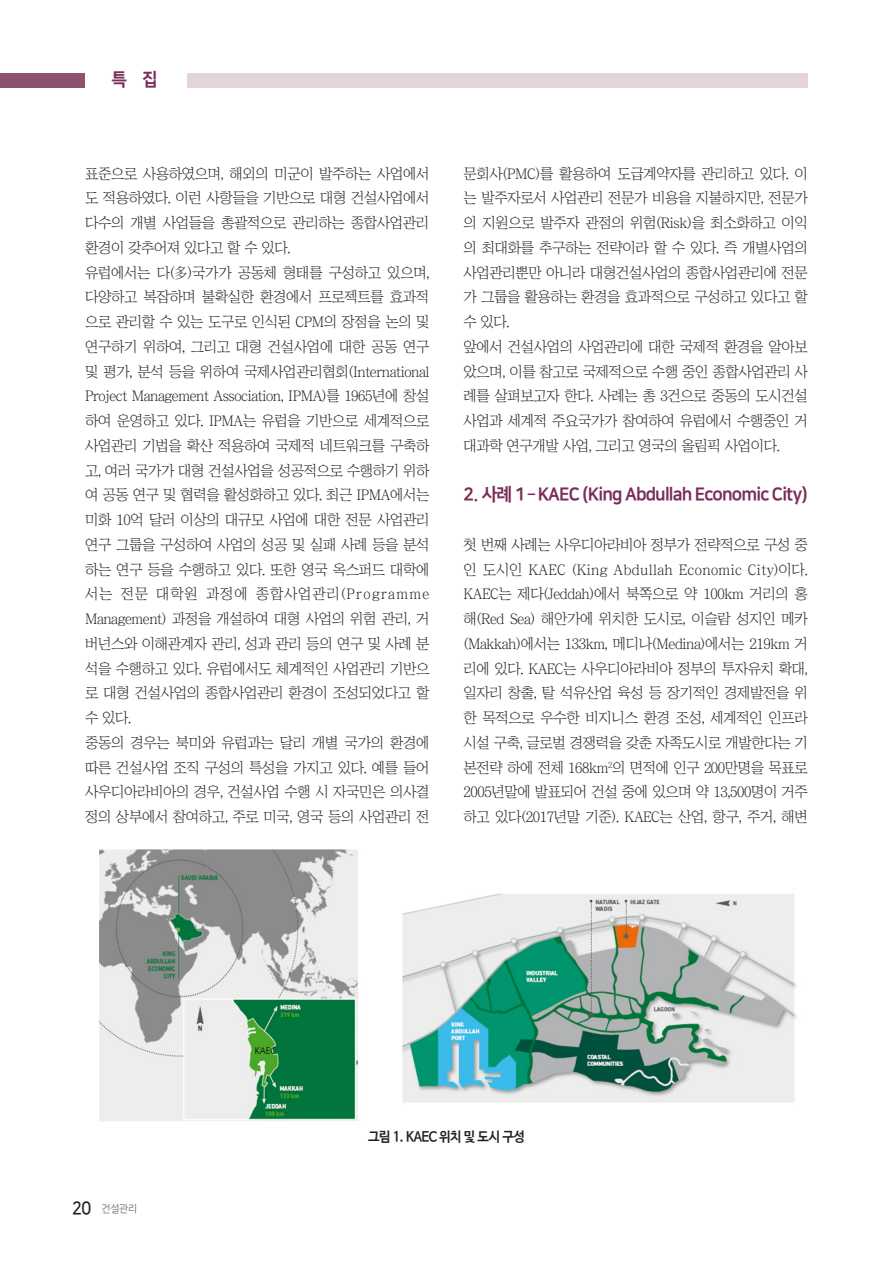
<style>
.page{position:relative;width:893px;height:1263px;background:#fff}
.page>*{position:absolute;margin:0;border:0;box-sizing:border-box;transform-origin:0 0}
._1{font:18px "Nanum Square EB";letter-spacing:-.05em;color:#792e58;scale:.95 1}
.본문-신{font:14.7px/24.8px "Chosunilbo NM";letter-spacing:-.025em;color:#231f20;text-align:justify}
.그림제목{font:700 13.5px "Nanum Barun Gothic";letter-spacing:-.025em;color:#231f20;scale:.95 1}
.정규{font:10.5px "Nanum Square R";color:#6c6d70;scale:.95 1}
.s1{font-family:"Nanum Square B";font-size:18px;color:#231f20}
</style>
<div class="page">
<div style="left:187px;top:73px;width:621px;height:15px;background:#e2d4d8"></div>
<div style="left:0;top:73px;width:85px;height:15px;background:#8d526d"></div>
<img style="left:99px;top:849px;width:698px;height:272px">
<p class="_1" style="left:112px;top:69px;width:50px">특 집</p>
<p class="본문-신" style="left:85px;top:161px;width:346px">표준으로 사용하였으며, 해외의 미군이 발주하는 사업에서 도 적용하였다. 이런 사항들을 기반으로 대형 건설사업에서 다수의 개별 사업들을 총괄적으로 관리하는 종합사업관리 환경이 갖추어져 있다고 할 수 있다.</p>
<p class="본문-신" style="left:85px;top:260px;width:346px">유럽에서는 다(多)국가가 공동체 형태를 구성하고 있으며, 다양하고 복잡하며 불확실한 환경에서 프로젝트를 효과적 으로 관리할 수 있는 도구로 인식된 CPM의 장점을 논의 및 연구하기 위하여, 그리고 대형 건설사업에 대한 공동 연구 및 평가, 분석 등을 위하여 국제사업관리협회(International Project Management Association, IPMA)를 1965년에 창설 하여 운영하고 있다. IPMA는 유럽을 기반으로 세계적으로 사업관리 기법을 확산 적용하여 국제적 네트워크를 구축하 고, 여러 국가가 대형 건설사업을 성공적으로 수행하기 위하 여 공동 연구 및 협력을 활성화하고 있다. 최근 IPMA에서는 미화 10억 달러 이상의 대규모 사업에 대한 전문 사업관리 연구 그룹을 구성하여 사업의 성공 및 실패 사례 등을 분석 하는 연구 등을 수행하고 있다. 또한 영국 옥스퍼드 대학에 서는 전문 대학원 과정에 종합사업관리(Programme Management) 과정을 개설하여 대형 사업의 위험 관리, 거 버넌스와 이해관계자 관리, 성과 관리 등의 연구 및 사례 분 석을 수행하고 있다. 유럽에서도 체계적인 사업관리 기반으 로 대형 건설사업의 종합사업관리 환경이 조성되었다고 할 수 있다.</p>
<p class="본문-신" style="left:85px;top:730px;width:346px">중동의 경우는 북미와 유럽과는 달리 개별 국가의 환경에 따른 건설사업 조직 구성의 특성을 가지고 있다. 예를 들어 사우디아라비아의 경우, 건설사업 수행 시 자국민은 의사결 정의 상부에서 참여하고, 주로 미국, 영국 등의 사업관리 전</p>
<p class="본문-신" style="left:463px;top:161px;width:346px">문회사(PMC)를 활용하여 도급계약자를 관리하고 있다. 이 는 발주자로서 사업관리 전문가 비용을 지불하지만, 전문가 의 지원으로 발주자 관점의 위험(Risk)을 최소화하고 이익 의 최대화를 추구하는 전략이라 할 수 있다. 즉 개별사업의 사업관리뿐만 아니라 대형건설사업의 종합사업관리에 전문 가 그룹을 활용하는 환경을 효과적으로 구성하고 있다고 할 수 있다.</p>
<p class="본문-신" style="left:463px;top:334px;width:346px">앞에서 건설사업의 사업관리에 대한 국제적 환경을 알아보 았으며, 이를 참고로 국제적으로 수행 중인 종합사업관리 사 례를 살펴보고자 한다. 사례는 총 3건으로 중동의 도시건설 사업과 세계적 주요국가가 참여하여 유럽에서 수행중인 거 대과학 연구개발 사업, 그리고 영국의 올림픽 사업이다.</p>
<p class="_1" style="left:463px;top:485px;width:364px">2. 사례 1 – KAEC (King Abdullah Economic City)</p>
<p class="본문-신" style="left:463px;top:532px;width:346px">첫 번째 사례는 사우디아라비아 정부가 전략적으로 구성 중 인 도시인 KAEC (King Abdullah Economic City)이다.<br>KAEC는 제다(Jeddah)에서 북쪽으로 약 100km 거리의 홍 해(Red Sea) 해안가에 위치한 도시로, 이슬람 성지인 메카 (Makkah)에서는 133km, 메디나(Medina)에서는 219km 거 리에 있다. KAEC는 사우디아라비아 정부의 투자유치 확대, 일자리 창출, 탈 석유산업 육성 등 장기적인 경제발전을 위 한 목적으로 우수한 비지니스 환경 조성, 세계적인 인프라 시설 구축, 글로벌 경쟁력을 갖춘 자족도시로 개발한다는 기 본전략 하에 전체 168km<sup>2</sup>의 면적에 인구 200만명을 목표로 2005년말에 발표되어 건설 중에 있으며 약 13,500명이 거주 하고 있다(2017년말 기준). KAEC는 산업, 항구, 주거, 해변</p>
<p class="정규" style="left:72px;top:1204px;width:70px"><span class="s1">20</span> 건설관리</p>
<p class="그림제목" style="left:368px;top:1130px;width:167px">그림 1. KAEC 위치 및 도시 구성</p>
</div>
